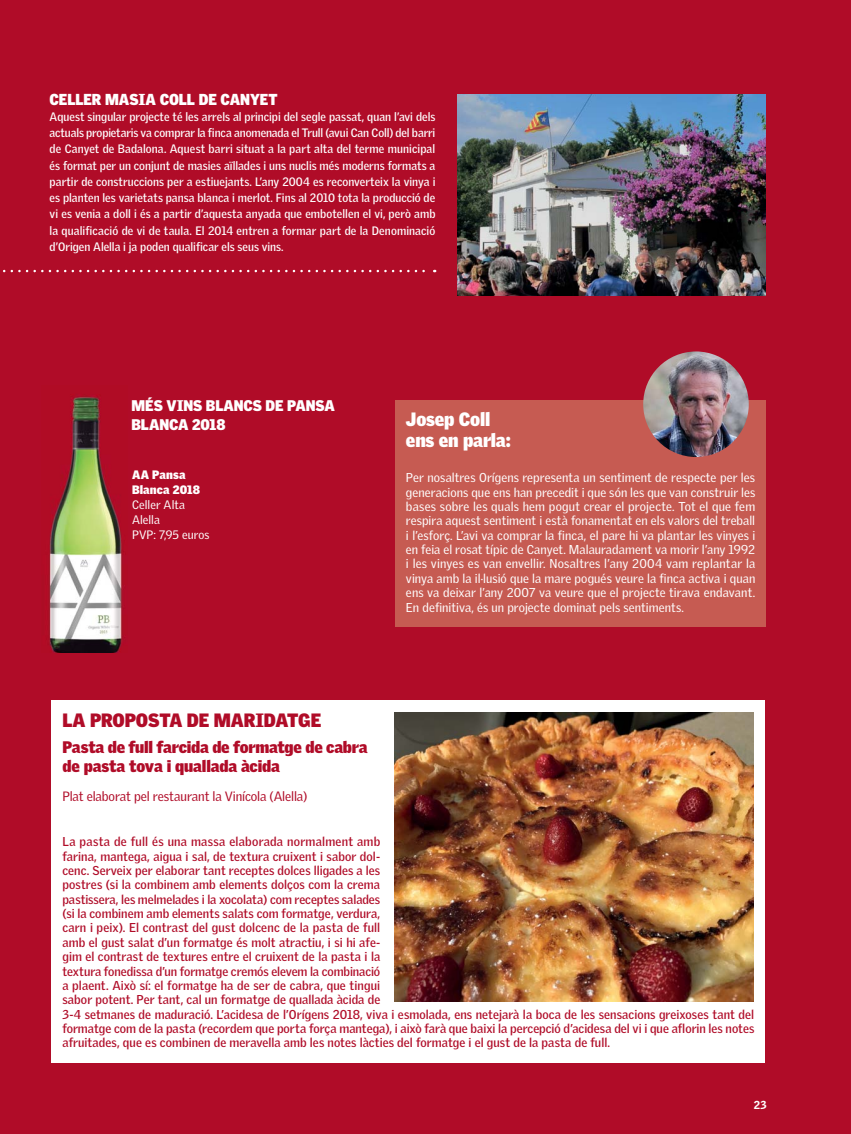
<style>
.page{position:relative;width:851px;height:1134px;background:#fff}
.page>*{position:absolute;margin:0;border:0;box-sizing:border-box;transform-origin:0 0}
.t1{font:900 18.75px "Griffith Gothic";letter-spacing:-.01em;color:#b00c28}
.t2{font:900 18.75px/21.2px "Griffith Gothic";letter-spacing:-.01em;color:#fff}
.t3{font:900 16.25px/18.8px "Griffith Gothic";letter-spacing:-.015em;color:#b00c28}
.t4{font:900 15.5px "Griffith Gothic";letter-spacing:-.005em;color:#fff}
.t5{font:900 15px/18.8px "Griffith Gothic";letter-spacing:-.005em;color:#fff}
.t6{font:13.12px "Griffith Gothic";letter-spacing:-.01em;color:#b00c28}
.t7{font:700 12.5px/14.4px "Griffith Gothic";letter-spacing:.005em;color:#b00c28}
.t8{font:12.5px/14.4px "Griffith Gothic";letter-spacing:.005em;color:#fff;text-align:justify}
.t9{font:700 11.88px/16.2px "Griffith Gothic";color:#fff;text-align:justify}
.t10{font:11.88px/15px "Griffith Gothic";letter-spacing:.005em;color:#fff}
.t11{font:900 11.88px/15px "Griffith Gothic";letter-spacing:.015em;color:#fff}
.t12{font:900 11.25px "Griffith Gothic";color:#fff}
</style>
<div class="page">
<div style="left:0;top:0;width:850px;height:1134px;background:#b00c28"></div>
<div style="left:52px;top:701px;width:712px;height:362px;background:#fff"></div>
<img style="left:394px;top:712px;width:359px;height:289px">
<img style="left:458px;top:94px;width:307px;height:202px">
<div style="left:395px;top:400px;width:370px;height:227px;background:#c65b52"></div>
<img style="left:643px;top:351px;width:105px;height:106px;border-radius:50%">
<svg style="left:3px;top:270px;width:432px;height:2px"></svg>
<img style="left:49px;top:396px;width:74px;height:256px">
<p class="t4" style="left:50px;top:93px;width:229px">CELLER MASIA COLL DE CANYET</p>
<p class="t9" style="left:50px;top:109px;width:387px">Aquest singular projecte té les arrels al principi del segle passat, quan l’avi dels actuals propietaris va comprar la finca anomenada el Trull (avui Can Coll) del barri de Canyet de Badalona. Aquest barri situat a la part alta del terme municipal és format per un conjunt de masies aïllades i uns nuclis més moderns formats a partir de construccions per a estiuejants. L’any 2004 es reconverteix la vinya i es planten les varietats pansa blanca i merlot. Fins al 2010 tota la producció de vi es venia a doll i és a partir d’aquesta anyada que embotellen el vi, però amb la qualificació de vi de taula. El 2014 entren a formar part de la Denominació d’Origen Alella i ja poden qualificar els seus vins.</p>
<p class="t5" style="left:131px;top:397px;width:205px">MÉS VINS BLANCS DE PANSA<br>BLANCA 2018</p>
<p class="t11" style="left:132px;top:468px;width:70px">AA Pansa<br>Blanca 2018</p>
<p class="t10" style="left:132px;top:498px;width:79px">Celler Alta<br>Alella<br>PVP: 7,95 euros</p>
<h1 class="t2" style="left:406px;top:410px;width:106px">Josep Coll ens en parla:</h1>
<p class="t8" style="left:406px;top:471px;width:351px">Per nosaltres Orígens representa un sentiment de respecte per les generacions que ens han precedit i que són les que van construir les bases sobre les quals hem pogut crear el projecte. Tot el que fem respira aquest sentiment i està fonamentat en els valors del treball i l’esforç. L’avi va comprar la finca, el pare hi va plantar les vinyes i en feia el rosat típic de Canyet. Malauradament va morir l’any 1992 i les vinyes es van envellir. Nosaltres l’any 2004 vam replantar la vinya amb la il·lusió que la mare pogués veure la finca activa i quan ens va deixar l’any 2007 va veure que el projecte tirava endavant.<br>En definitiva, és un projecte dominat pels sentiments.</p>
<h1 class="t1" style="left:62px;top:713px;width:260px">LA PROPOSTA DE MARIDATGE</h1>
<h2 class="t3" style="left:62px;top:739px;width:307px">Pasta de full farcida de formatge de cabra de pasta tova i quallada àcida</h2>
<p class="t6" style="left:62px;top:791px;width:246px">Plat elaborat pel restaurant la Vinícola (Alella)</p>
<p class="t7" style="left:62px;top:835px;width:693px">La pasta de full és una massa elaborada normalment amb<br>farina, mantega, aigua i sal, de textura cruixent i sabor dol-<br>cenc. Serveix per elaborar tant receptes dolces lligades a les<br>postres (si la combinem amb elements dolços com la crema<br>pastissera, les melmelades i la xocolata) com receptes salades<br>(si la combinem amb elements salats com formatge, verdura,<br>carn i peix). El contrast del gust dolcenc de la pasta de full<br>amb el gust salat d’un formatge és molt atractiu, i si hi afe-<br>gim el contrast de textures entre el cruixent de la pasta i la<br>textura fonedissa d’un formatge cremós elevem la combinació<br>a plaent. Això sí: el formatge ha de ser de cabra, que tingui<br>sabor potent. Per tant, cal un formatge de quallada àcida de<br>3-4 setmanes de maduració. L’acidesa de l’Orígens 2018, viva i esmolada, ens netejarà la boca de les sensacions greixoses tant del formatge com de la pasta (recordem que porta força mantega), i això farà que baixi la percepció d’acidesa del vi i que aflorin les notes afruitades, que es combinen de meravella amb les notes làcties del formatge i el gust de la pasta de full.</p>
<p class="t12" style="left:753px;top:1101px;width:14px">23</p>
</div>
